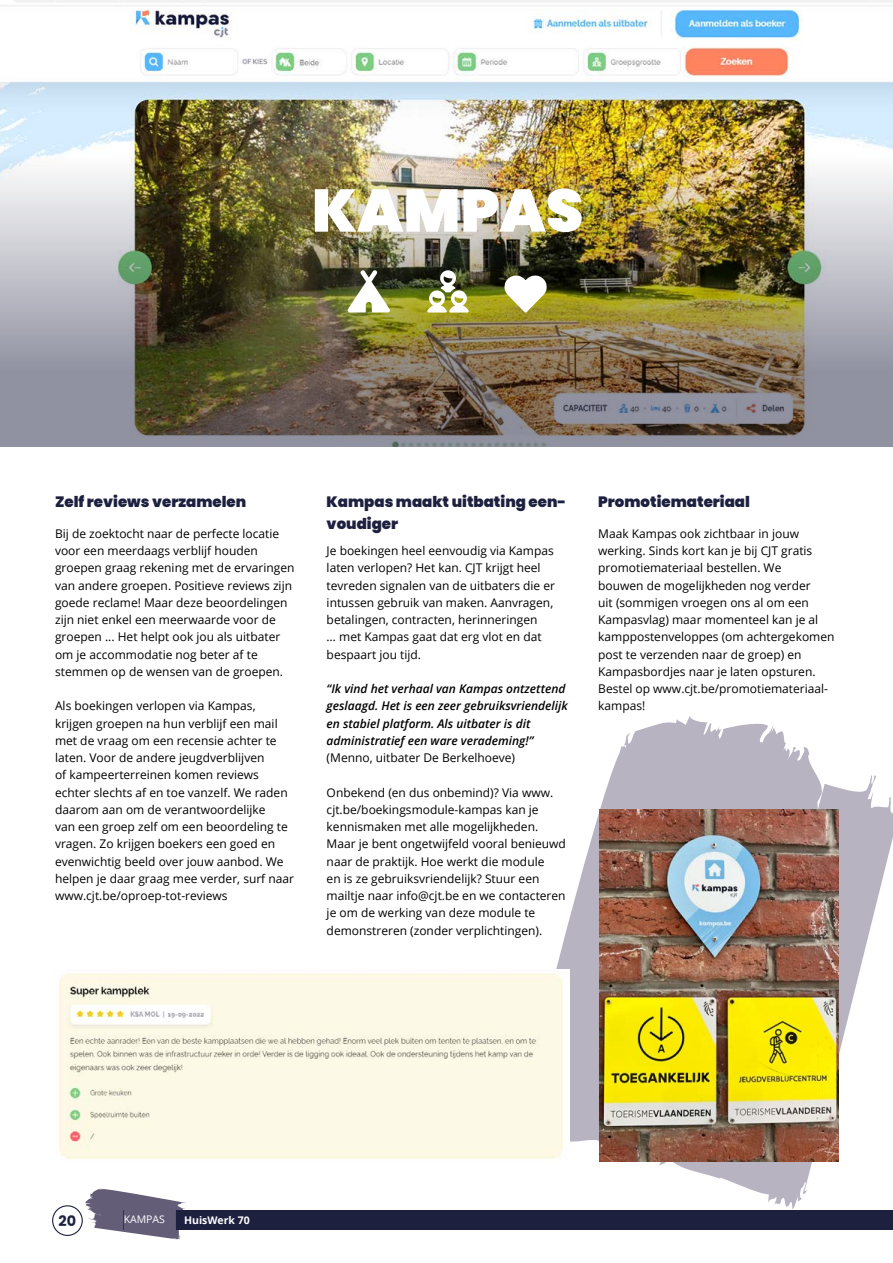
<style>
.page{position:relative;width:893px;height:1263px;background:#fff}
.page>*{position:absolute;margin:0;border:0;box-sizing:border-box;transform-origin:0 0}
.t1{font:900 60px "Poppins";color:#fff}
.t2{font:900 15px/22.5px "Poppins";color:#1d203f}
.t3{font:700 14.4px "Poppins";color:#1d203f}
.t4{font:12px/17.2px "Open Sans";color:#000}
.t5{font:italic 600 12px/17.2px "Open Sans";color:#000}
.t6{font:700 10.5px "Open Sans";color:#fff}
.t7{font:10.5px "Open Sans";color:#fff}
</style>
<div class="page">
<svg style="left:85px;top:1188px;width:101px;height:51px"></svg>
<svg style="left:556px;top:716px;width:337px;height:493px"></svg>
<img style="left:0;top:0;width:893px;height:154px">
<img style="left:0;top:154px;width:892px;height:293px">
<svg style="left:348px;top:270px;width:42px;height:42px"></svg>
<svg style="left:427px;top:270px;width:42px;height:43px"></svg>
<svg style="left:504px;top:275px;width:43px;height:37px"></svg>
<hr style="left:892px;top:102px;width:1px;height:345px;background:#9d9d9c">
<img style="left:600px;top:809px;width:239px;height:353px">
<img style="left:58px;top:969px;width:512px;height:193px">
<div style="left:52px;top:1205px;width:31px;height:31px;border:1px solid #1d203f;border-radius:50%"></div>
<div style="left:124px;top:1210px;width:769px;height:20px;background:#1d203f"></div>
<div style="left:124px;top:1208px;width:52px;height:24px;background:#635d78"></div>
<h1 class="t1" style="left:312px;top:176px;width:273px">KAMPAS</h1>
<p class="t2" style="left:55px;top:490px;width:193px">Zelf reviews verzamelen</p>
<p class="t4" style="left:55px;top:525px;width:241px">Bij de zoektocht naar de perfecte locatie voor een meerdaags verblijf houden groepen graag rekening met de ervaringen van andere groepen. Positieve reviews zijn goede reclame! Maar deze beoordelingen zijn niet enkel een meerwaarde voor de groepen ... Het helpt ook jou als uitbater om je accommodatie nog beter af te stemmen op de wensen van de groepen.</p>
<p class="t4" style="left:55px;top:697px;width:241px">Als boekingen verlopen via Kampas, krijgen groepen na hun verblijf een mail met de vraag om een recensie achter te laten. Voor de andere jeugdverblijven<br>of kampeerterreinen komen reviews echter slechts af en toe vanzelf. We raden daarom aan om de verantwoordelijke<br>van een groep zelf om een beoordeling te vragen. Zo krijgen boekers een goed en evenwichtig beeld over jouw aanbod. We helpen je daar graag mee verder, surf naar www.cjt.be/oproep-tot-reviews</p>
<p class="t2" style="left:327px;top:490px;width:241px">Kampas maakt uitbating een&shy;voudiger</p>
<p class="t4" style="left:327px;top:542px;width:230px">Je boekingen heel eenvoudig via Kampas laten verlopen? Het kan. CJT krijgt heel tevreden signalen van de uitbaters die er intussen gebruik van maken. Aanvragen, betalingen, contracten, herinneringen<br>… met Kampas gaat dat erg vlot en dat bespaart jou tijd.</p>
<p class="t5" style="left:327px;top:680px;width:243px">“Ik vind het verhaal van Kampas ontzettend geslaagd. Het is een zeer gebruiksvriendelijk en stabiel platform. Als uitbater is dit administratief een ware verademing!”</p>
<p class="t4" style="left:327px;top:749px;width:190px">(Menno, uitbater De Berkelhoeve)</p>
<p class="t4" style="left:327px;top:783px;width:241px">Onbekend (en dus onbemind)? Via www. cjt.be/boekingsmodule-kampas kan je kennismaken met alle mogelijkheden.<br>Maar je bent ongetwijfeld vooral benieuwd naar de praktijk. Hoe werkt die module<br>en is ze gebruiksvriendelijk? Stuur een mailtje naar info@cjt.be en we contacteren je om de werking van deze module te demonstreren (zonder verplichtingen).</p>
<p class="t2" style="left:598px;top:490px;width:153px">Promotiemateriaal</p>
<p class="t4" style="left:598px;top:525px;width:238px">Maak Kampas ook zichtbaar in jouw werking. Sinds kort kan je bij CJT gratis promotiemateriaal bestellen. We<br>bouwen de mogelijkheden nog verder<br>uit (sommigen vroegen ons al om een Kampasvlag) maar momenteel kan je al kamppostenveloppes (om achtergekomen post te verzenden naar de groep) en Kampasbordjes naar je laten opsturen.<br>Bestel op www.cjt.be/promotiemateriaal&shy;kampas!</p>
<p class="t3" style="left:58px;top:1213px;width:19px">20</p>
<p class="t7" style="left:124px;top:1212px;width:43px">KAMPAS</p>
<p class="t6" style="left:184px;top:1213px;width:67px">HuisWerk 70</p>
</div>
